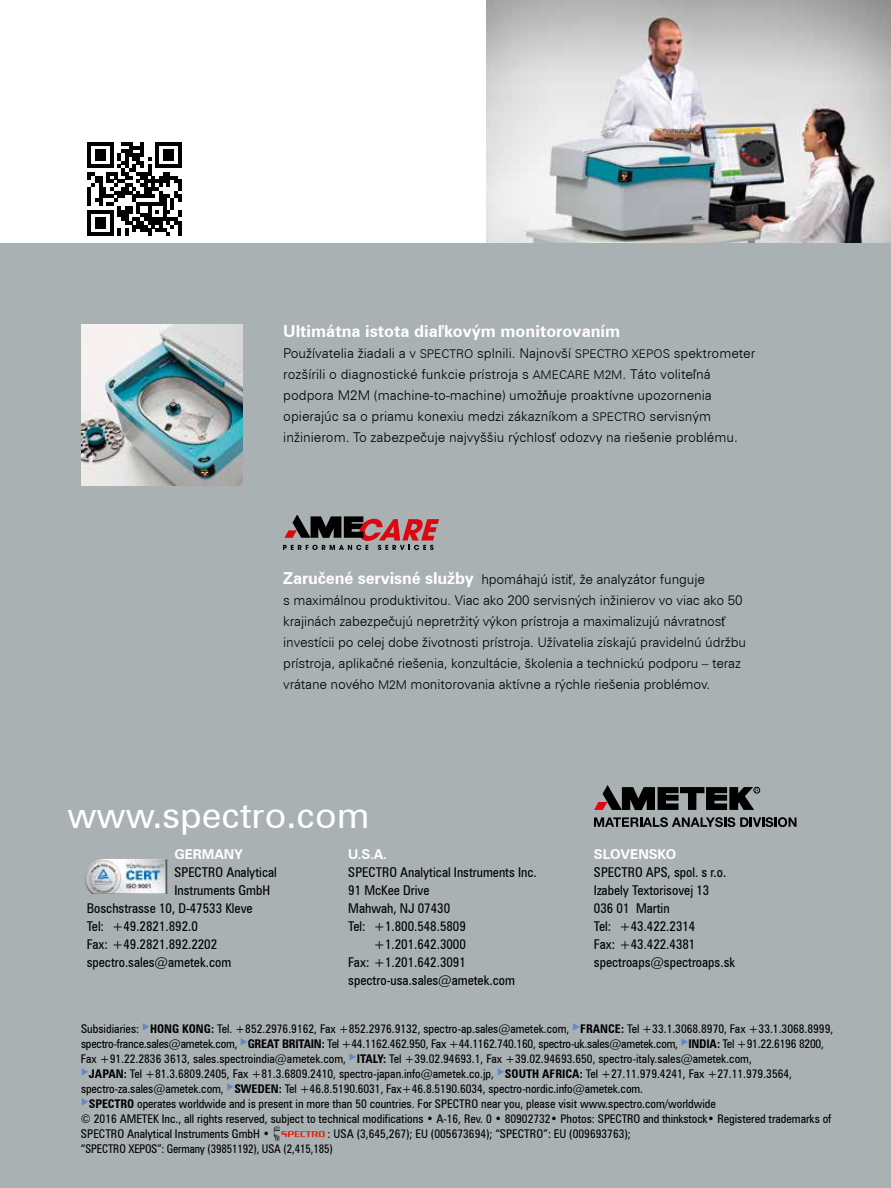
<style>
.page{position:relative;width:891px;height:1188px;background:#fff}
.page>*{position:absolute;margin:0;border:0;box-sizing:border-box;transform-origin:0 0}
.t1{font:36px "Zurich BT";color:#fff}
.t2{font:700 16.5px "Zurich BT";color:#fff}
.t3{font:300 13.5px/21px "Zurich BT";letter-spacing:-.01em;color:#000}
.t4{font:condensed 13.5px/18px "Zurich BT";color:#000}
.t5{font:700 13.5px "Zurich BT";color:#fff}
.t6{font:condensed 12px/15px "Zurich BT";color:#000}
.s1{font-family:"Arial"}
.s2{font-size:12px}
.s3{font-family:"Arial Narrow";font-weight:400}
.s4{font-weight:700;font-size:16.5px;color:#fff}
.s5{font-weight:700}
</style>
<div class="page">
<img style="left:486px;top:0;width:405px;height:243px">
<div style="left:0;top:243px;width:891px;height:945px;background:#aab1b2"></div>
<svg style="left:594px;top:817px;width:203px;height:10px"></svg>
<svg style="left:594px;top:785px;width:166px;height:25px"></svg>
<img style="left:85px;top:859px;width:81px;height:35px">
<svg style="left:274px;top:1127px;width:51px;height:14px"></svg>
<img style="left:81px;top:324px;width:162px;height:162px">
<svg style="left:283px;top:516px;width:156px;height:34px"></svg>
<svg style="left:87px;top:142px;width:95px;height:94px"></svg>
<h2 class="t2" style="left:283px;top:321px;width:338px">Ultimátna istota dia<span class="s1">ľ</span>kovým monitorovaním</h2>
<p class="t3" style="left:283px;top:342px;width:474px">Používatelia žiadali a v <span class="s2">SPECTRO</span> splnili. Najnovší <span class="s2">SPECTRO XEPOS</span> spektrometer rozšírili o diagnostické funkcie prístroja s <span class="s2">AMECARE M2M</span>. Táto volite<span class="s3">ľ</span>ná podpora M2M (machine-to-machine) umož<span class="s3">ň</span>uje proaktívne upozornenia opierajúc sa o priamu konexiu medzi zákazníkom a <span class="s2">SPECTRO</span> servisným inžinierom. To zabezpečuje najvyššiu rýchlos<span class="s3">ť</span> odozvy na riešenie problému.</p>
<p class="t3" style="left:283px;top:569px;width:464px"><span class="s4">Zaručené servisné služby</span> hpomáhajú isti<span class="s3">ť</span>, že analyzátor funguje<br>s maximálnou produktivitou. Viac ako 200 servisných inžinierov vo viac ako 50 krajinách zabezpečujú nepretržitý výkon prístroja a maximalizujú návratnos<span class="s3">ť </span>investícii po celej dobe životnosti prístroja. Užívatelia získajú pravidelnú údržbu prístroja, aplikačné riešenia, konzultácie, školenia a technickú podporu – teraz vrátane nového <span class="s2">M2M</span> monitorovania aktívne a rýchle riešenia problémov.</p>
<h1 class="t1" style="left:68px;top:793px;width:304px">www.spectro.com</h1>
<p class="t5" style="left:174px;top:846px;width:70px">GERMANY</p>
<p class="t4" style="left:174px;top:863px;width:104px">SPECTRO Analytical</p>
<p class="t4" style="left:174px;top:881px;width:97px">Instruments GmbH</p>
<p class="t4" style="left:87px;top:899px;width:167px">Boschstrasse 10, D-47533 Kleve</p>
<p class="t4" style="left:87px;top:917px;width:113px">Tel: +49.2821.892.0</p>
<p class="t4" style="left:87px;top:935px;width:132px">Fax: +49.2821.892.2202</p>
<p class="t4" style="left:87px;top:953px;width:146px">spectro.sales@ametek.com</p>
<p class="t5" style="left:348px;top:846px;width:40px">U.S.A.</p>
<p class="t4" style="left:348px;top:863px;width:190px">SPECTRO Analytical Instruments Inc.</p>
<p class="t4" style="left:348px;top:881px;width:83px">91 McKee Drive</p>
<p class="t4" style="left:348px;top:899px;width:103px">Mahwah, NJ 07430</p>
<p class="t4" style="left:348px;top:917px;width:119px">Tel: +1.800.548.5809</p>
<p class="t4" style="left:374px;top:935px;width:94px">+1.201.642.3000</p>
<p class="t4" style="left:348px;top:953px;width:119px">Fax: +1.201.642.3091</p>
<p class="t4" style="left:348px;top:971px;width:168px">spectro-usa.sales@ametek.com</p>
<p class="t5" style="left:594px;top:846px;width:84px">SLOVENSKO</p>
<p class="t4" style="left:594px;top:863px;width:143px">SPECTRO APS, spol. s r.o.<br>Izabely Textorisovej 13<br>036 01 Martin<br>Tel: +43.422.2314<br>Fax: +43.422.4381 spectroaps@spectroaps.sk</p>
<p class="t6" style="left:81px;top:1021px;width:754px">Subsidiaries: <sup>◆</sup><span class="s5">HONG KONG:</span> Tel. +852.2976.9162, Fax +852.2976.9132, spectro-ap.sales@ametek.com, <sup>◆</sup><span class="s5">FRANCE:</span> Tel +33.1.3068.8970, Fax +33.1.3068.8999, spectro-france.sales@ametek.com, <sup>◆</sup><span class="s5">GREAT BRITAIN:</span> Tel +44.1162.462.950, Fax +44.1162.740.160, spectro-uk.sales@ametek.com, <sup>◆</sup><span class="s5">INDIA:</span> Tel +91.22.6196 8200,<br>Fax +91.22.2836 3613, sales.spectroindia@ametek.com, <sup>◆</sup><span class="s5">ITALY:</span> Tel +39.02.94693.1, Fax +39.02.94693.650, spectro-italy.sales@ametek.com,</p>
<p class="t6" style="left:81px;top:1066px;width:713px"><sup>◆</sup><span class="s5">JAPAN:</span> Tel +81.3.6809.2405, Fax +81.3.6809.2410, spectro-japan.info@ametek.co.jp, <sup>◆</sup><span class="s5">SOUTH AFRICA:</span> Tel +27.11.979.4241, Fax +27.11.979.3564, spectro-za.sales@ametek.com, <sup>◆</sup><span class="s5">SWEDEN:</span> Tel +46.8.5190.6031, Fax+46.8.5190.6034, spectro-nordic.info@ametek.com.</p>
<p class="t6" style="left:81px;top:1096px;width:752px"><sup>◆</sup><span class="s5">SPECTRO</span> operates worldwide and is present in more than 50 countries. For SPECTRO near you, please visit www.spectro.com/worldwide<br>© 2016 AMETEK Inc., all rights reserved, subject to technical modifications • A-16, Rev. 0 • 80902732• Photos: SPECTRO and thinkstock• Registered trademarks of<br>SPECTRO Analytical Instruments GmbH •</p>
<p class="t6" style="left:81px;top:1126px;width:552px;text-indent:247px">: USA (3,645,267); EU (005673694); “SPECTRO”: EU (009693763); “SPECTRO XEPOS”: Germany (39851192), USA (2,415,185)</p>
</div>
